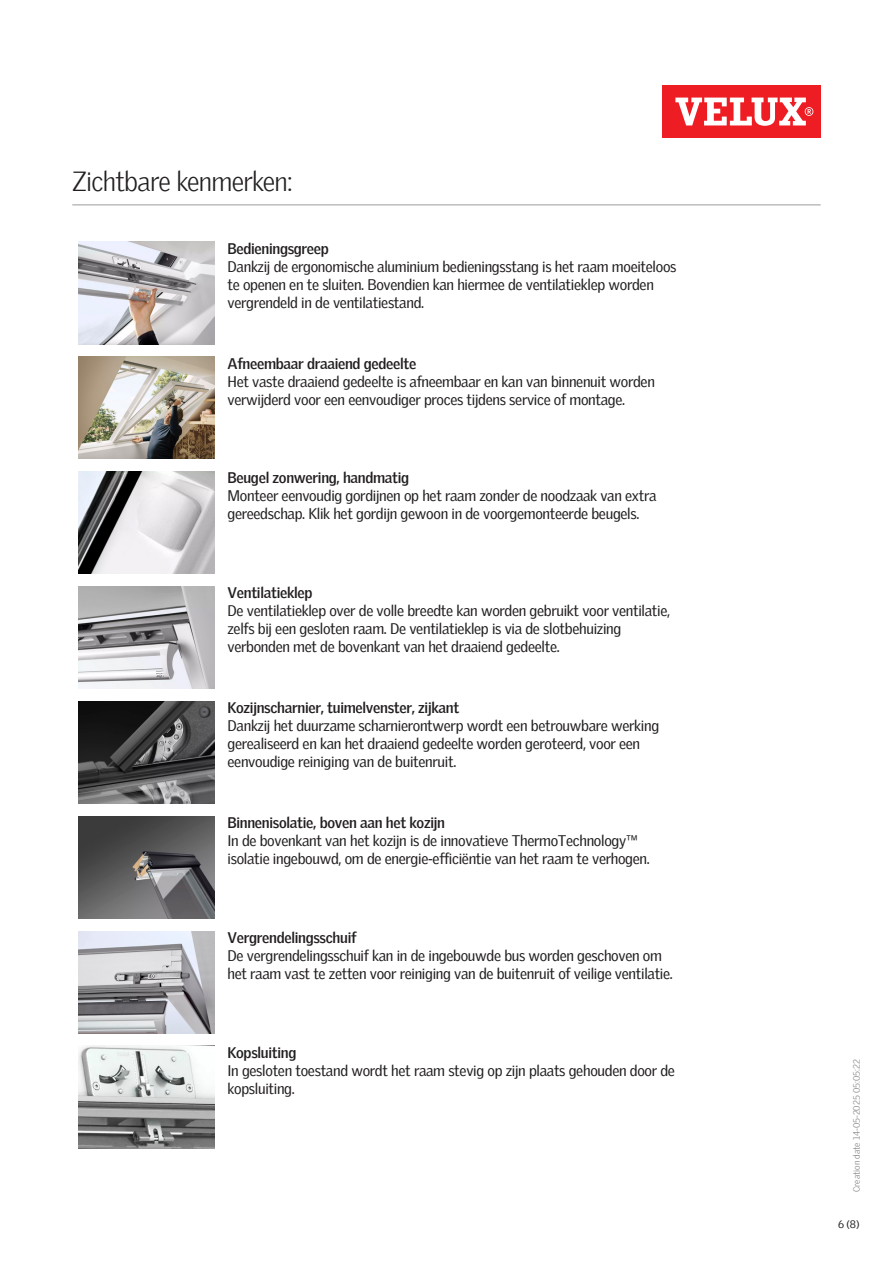
<style>
.page{position:relative;width:893px;height:1263px;background:#fff}
.page>*{position:absolute;margin:0;border:0;box-sizing:border-box;transform-origin:0 0}
.Headline_With_Line_B{font:300 27px "Velux Gothic";letter-spacing:-.025em;color:#231f20}
.Body_Heading{font:15px/18px "Velux Gothic";letter-spacing:-.02em;color:#231f20}
.t1{font:10.5px "Velux Gothic";color:#231f20}
.t2{font:300 9px "Velux Gothic";color:#7c7e81}
.s1{font-weight:700}
</style>
<div class="page">
<div style="left:662px;top:85px;width:159px;height:53px;background:#ee1d23"></div>
<svg style="left:675px;top:98px;width:138px;height:28px"></svg>
<hr style="left:72px;top:204px;width:749px;height:2px;background:#bcbdbb">
<img style="left:79px;top:242px;width:136px;height:102px">
<img style="left:79px;top:357px;width:136px;height:102px">
<img style="left:79px;top:472px;width:136px;height:102px">
<img style="left:79px;top:587px;width:136px;height:102px">
<img style="left:79px;top:701px;width:136px;height:102px">
<img style="left:79px;top:816px;width:136px;height:102px">
<img style="left:79px;top:931px;width:136px;height:102px">
<img style="left:79px;top:1046px;width:136px;height:102px">
<p class="Headline_With_Line_B" style="left:72px;top:161px;width:222px">Zichtbare kenmerken:</p>
<p class="Body_Heading" style="left:227px;top:238px;width:451px"><span class="s1">Bedieningsgreep<br></span>Dankzij de ergonomische aluminium bedieningsstang is het raam moeiteloos te openen en te sluiten. Bovendien kan hiermee de ventilatieklep worden vergrendeld in de ventilatiestand.</p>
<p class="Body_Heading" style="left:227px;top:353px;width:429px"><span class="s1">Afneembaar draaiend gedeelte<br></span>Het vaste draaiend gedeelte is afneembaar en kan van binnenuit worden verwijderd voor een eenvoudiger proces tijdens service of montage.</p>
<p class="Body_Heading" style="left:227px;top:468px;width:430px"><span class="s1">Beugel zonwering, handmatig<br></span>Monteer eenvoudig gordijnen op het raam zonder de noodzaak van extra gereedschap. Klik het gordijn gewoon in de voorgemonteerde beugels.</p>
<p class="Body_Heading" style="left:227px;top:583px;width:444px"><span class="s1">Ventilatieklep<br></span>De ventilatieklep over de volle breedte kan worden gebruikt voor ventilatie, zelfs bij een gesloten raam. De ventilatieklep is via de slotbehuizing verbonden met de bovenkant van het draaiend gedeelte.</p>
<p class="Body_Heading" style="left:227px;top:697px;width:433px"><span class="s1">Kozijnscharnier, tuimelvenster, zijkant<br></span>Dankzij het duurzame scharnierontwerp wordt een betrouwbare werking gerealiseerd en kan het draaiend gedeelte worden geroteerd, voor een eenvoudige reiniging van de buitenruit.</p>
<p class="Body_Heading" style="left:227px;top:812px;width:424px"><span class="s1">Binnenisolatie, boven aan het kozijn<br></span>In de bovenkant van het kozijn is de innovatieve ThermoTechnology™ isolatie ingebouwd, om de energie-efficiëntie van het raam te verhogen.</p>
<p class="Body_Heading" style="left:227px;top:927px;width:447px"><span class="s1">Vergrendelingsschuif<br></span>De vergrendelingsschuif kan in de ingebouwde bus worden geschoven om het raam vast te zetten voor reiniging van de buitenruit of veilige ventilatie.</p>
<p class="Body_Heading" style="left:227px;top:1042px;width:449px"><span class="s1">Kopsluiting<br></span>In gesloten toestand wordt het raam stevig op zijn plaats gehouden door de kopsluiting.</p>
<p class="t2" style="left:850px;top:1192px;width:134px;rotate:-90deg">Creation date 14-05-2025 05:05:22</p>
<p class="t1" style="left:838px;top:1216px;width:23px">6 (8)</p>
</div>
